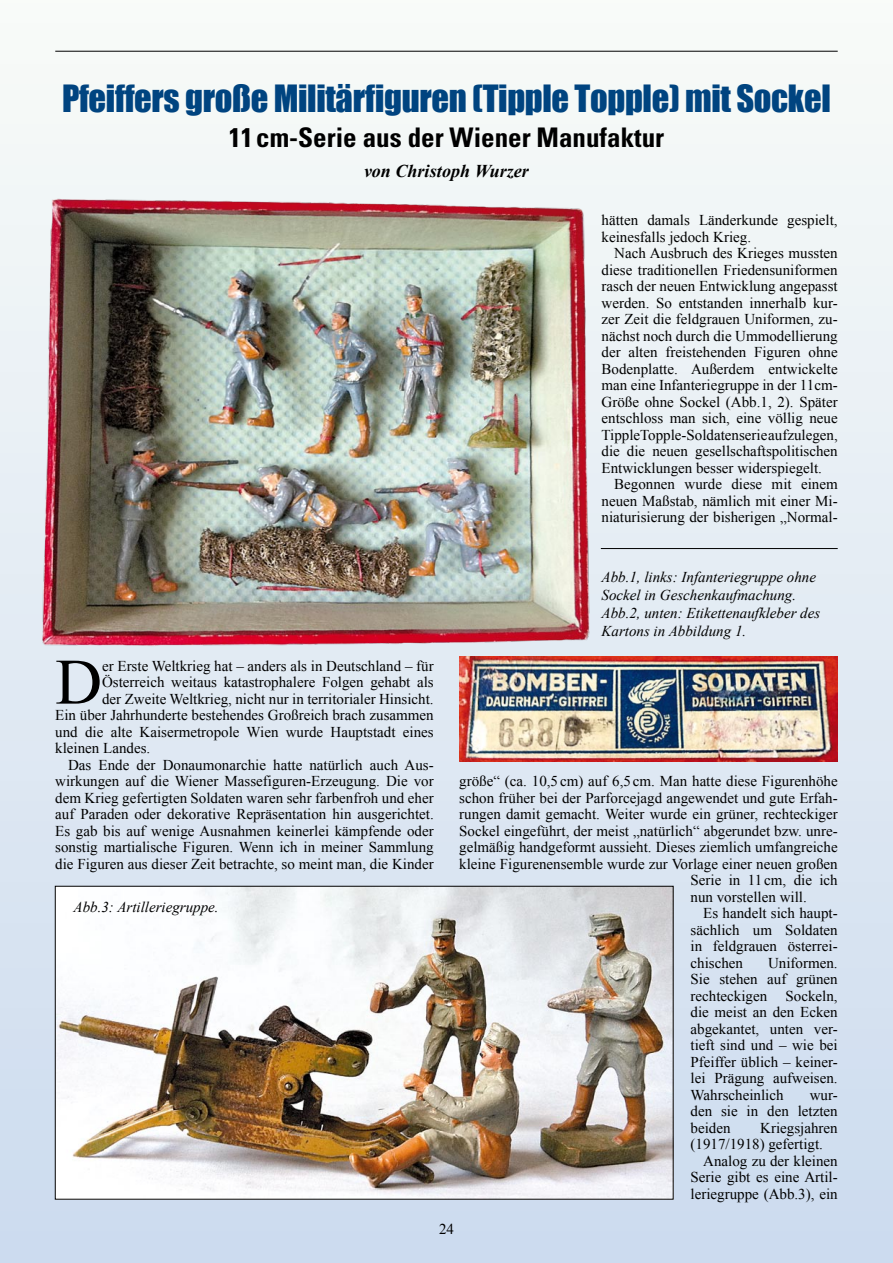
<style>
.page{position:relative;width:893px;height:1263px;background:#fff}
.page>*{position:absolute;margin:0;border:0;box-sizing:border-box;transform-origin:0 0}
.t1{font:64.8px "Times New Roman";color:#000}
.t2{font:34.5px "Impact";letter-spacing:-.01em;color:#004480}
.t3{font:700 condensed 27px "Univers";color:#000}
.t4{font:italic 700 18px "Times New Roman";letter-spacing:.005em;color:#000}
.t5{font:15px/16.5px "Times New Roman";color:#000;text-align:justify}
.t6{font:italic 15px/18px "Times New Roman";color:#000}
</style>
<div class="page">
<div style="left:0;top:0;width:893px;height:1263px;background:linear-gradient(to bottom,#f8fbf8,#cbdaed)"></div>
<hr style="left:55px;top:51px;width:783px;height:1px;background:#000">
<svg style="left:892px;top:0;width:1px;height:1263px"></svg>
<img style="left:34px;top:189px;width:567px;height:465px">
<img style="left:459px;top:656px;width:379px;height:105px">
<img style="left:57px;top:888px;width:614px;height:309px">
<hr style="left:601px;top:548px;width:237px;height:1px;background:#000">
<h2 class="t2" style="left:62px;top:71px;width:770px">Pfeiffers große Militärfiguren (Tipple Topple) mit Sockel</h2>
<h3 class="t3" style="left:229px;top:121px;width:437px">11 cm-Serie aus der Wiener Manufaktur</h3>
<p class="t4" style="left:364px;top:159px;width:166px">von Christoph Wurzer</p>
<p class="t5" style="left:601px;top:212px;width:238px">hätten damals Länderkunde gespielt, keinesfalls jedoch Krieg.</p>
<p class="t5" style="left:601px;top:245px;width:238px;text-indent:13px">Nach Ausbruch des Krieges mussten diese traditionellen Friedensuniformen rasch der neuen Entwicklung angepasst werden. So entstanden innerhalb kur&shy;zer Zeit die feldgrauen Uniformen, zu&shy;nächst noch durch die Ummodellierung der alten freistehenden Figuren ohne Bodenplatte. Außerdem entwickelte man eine Infanteriegruppe in der 11cm-Größe ohne Sockel (Abb.1, 2). Später entschloss man sich, eine völlig neue TippleTopple-Soldatenserie aufzulegen, die die neuen gesellschaftspolitischen Entwicklungen besser widerspiegelt.</p>
<p class="t5" style="left:601px;top:476px;width:238px;text-indent:13px">Begonnen wurde diese mit einem neuen Maßstab, nämlich mit einer Mi&shy;niaturisierung der bisherigen „Normal-</p>
<h1 class="t1" style="left:55px;top:638px;width:48px">D</h1>
<p class="t5" style="left:102px;top:657px;width:333px">er Erste Weltkrieg hat – anders als in Deutschland – für</p>
<p class="t5" style="left:102px;top:674px;width:333px">Österreich weitaus katastrophalere Folgen gehabt als</p>
<p class="t5" style="left:102px;top:690px;width:333px">der Zweite Weltkrieg, nicht nur in territorialer Hinsicht.</p>
<p class="t5" style="left:55px;top:707px;width:380px">Ein über Jahrhunderte bestehendes Großreich brach zusammen</p>
<p class="t5" style="left:55px;top:723px;width:380px">und die alte Kaisermetropole Wien wurde Hauptstadt eines</p>
<p class="t5" style="left:55px;top:740px;width:96px">kleinen Landes.</p>
<p class="t5" style="left:68px;top:756px;width:367px">Das Ende der Donaumonarchie hatte natürlich auch Aus-</p>
<p class="t5" style="left:55px;top:773px;width:380px">wirkungen auf die Wiener Massefiguren-Erzeugung. Die vor</p>
<p class="t5" style="left:55px;top:789px;width:380px">dem Krieg gefertigten Soldaten waren sehr farbenfroh und eher</p>
<p class="t5" style="left:55px;top:806px;width:380px">auf Paraden oder dekorative Repräsentation hin ausgerichtet.</p>
<p class="t5" style="left:55px;top:822px;width:380px">Es gab bis auf wenige Ausnahmen keinerlei kämpfende oder</p>
<p class="t5" style="left:55px;top:839px;width:380px">sonstig martialische Figuren. Wenn ich in meiner Sammlung</p>
<p class="t5" style="left:55px;top:855px;width:380px">die Figuren aus dieser Zeit betrachte, so meint man, die Kinder</p>
<p class="t6" style="left:74px;top:898px;width:147px">Abb.3: Artilleriegruppe.</p>
<p class="t6" style="left:601px;top:568px;width:220px">Abb.1, links: Infanteriegruppe ohne Sockel in Geschenkaufmachung.<br>Abb.2, unten: Etikettenaufkleber des Kartons in Abbildung 1.</p>
<p class="t5" style="left:459px;top:773px;width:380px">größe“ (ca. 10,5 cm) auf 6,5cm. Man hatte diese Figurenhöhe</p>
<p class="t5" style="left:459px;top:789px;width:380px">schon früher bei der Parforcejagd angewendet und gute Erfah-</p>
<p class="t5" style="left:459px;top:806px;width:380px">rungen damit gemacht. Weiter wurde ein grüner, rechteckiger</p>
<p class="t5" style="left:459px;top:822px;width:380px">Sockel eingeführt, der meist „natürlich“ abgerundet bzw. unre-</p>
<p class="t5" style="left:459px;top:839px;width:380px">gelmäßig handgeformt aussieht. Dieses ziemlich umfangreiche</p>
<p class="t5" style="left:459px;top:855px;width:380px">kleine Figurenensemble wurde zur Vorlage einer neuen großen</p>
<p class="t5" style="left:691px;top:872px;width:149px">Serie in 11 cm, die ich</p>
<p class="t5" style="left:691px;top:888px;width:118px">nun vorstellen will.</p>
<p class="t5" style="left:703px;top:905px;width:136px">Es handelt sich haupt-</p>
<p class="t5" style="left:691px;top:921px;width:149px">sächlich um Soldaten</p>
<p class="t5" style="left:691px;top:938px;width:149px">in feldgrauen österrei-</p>
<p class="t5" style="left:691px;top:954px;width:54px">chischen</p>
<p class="t5" style="left:691px;top:954px;width:149px;text-indent:78px">Uniformen.<br>Sie stehen auf grünen rechteckigen Sockeln, die meist an den Ecken abgekantet, unten ver&shy;tieft sind und – wie bei Pfeiffer üblich – keiner&shy;lei Prägung aufweisen.<br>Wahrscheinlich</p>
<p class="t5" style="left:691px;top:1086px;width:149px;text-indent:119px">wur&shy;den sie in den letzten beiden</p>
<p class="t5" style="left:760px;top:1119px;width:79px">Kriegsjahren</p>
<p class="t5" style="left:691px;top:1136px;width:134px">(1917/1918) gefertigt.</p>
<p class="t5" style="left:703px;top:1152px;width:136px">Analog zu der kleinen</p>
<p class="t5" style="left:691px;top:1169px;width:149px">Serie gibt es eine Artil-</p>
<p class="t5" style="left:691px;top:1185px;width:149px">leriegruppe (Abb.3), ein</p>
<p class="t5" style="left:439px;top:1220px;width:16px">24</p>
</div>
